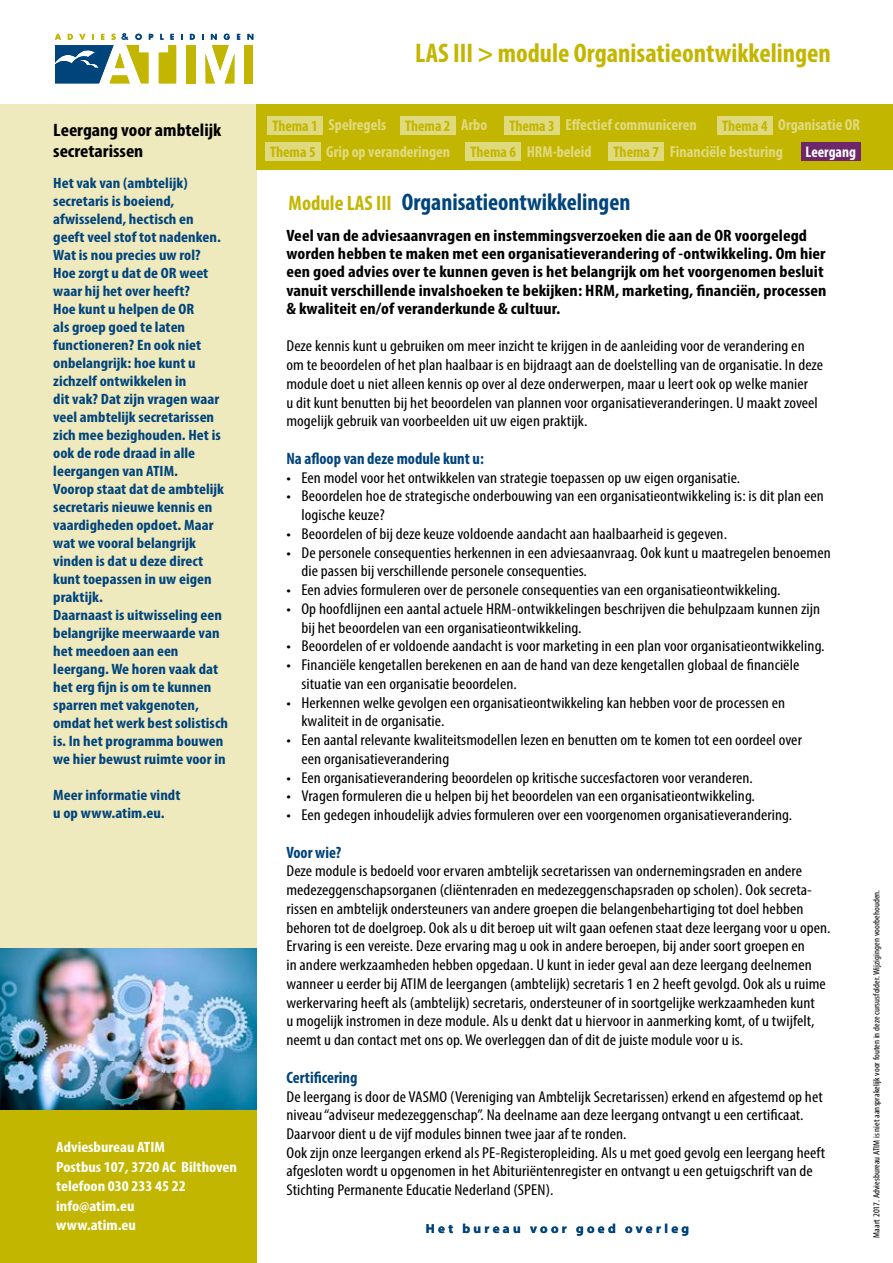
<style>
.page{position:relative;width:893px;height:1263px;background:#fff}
.page>*{position:absolute;margin:0;border:0;box-sizing:border-box;transform-origin:0 0}
.t1{font:700 condensed 27px "Myriad Pro";color:#c3b600}
.t2{font:700 condensed 24px "Myriad Pro";color:#00447c}
.t3{font:700 condensed 18px/21px "Myriad Pro";color:#000;scale:1.1 1}
.t4{font:700 condensed 16.5px/18.3px "Myriad Pro";letter-spacing:.005em;color:#000;scale:1.1 1}
.t5{font:700 condensed 16.5px "Myriad Pro";color:#00447c}
.t6{font:700 condensed 15.9px "Myriad Pro";color:#fff}
.t7{font:condensed 15.75px/18.8px "Myriad Pro";letter-spacing:.005em;color:#000;scale:1.1 1}
.t8{font:700 condensed 15.45px "Myriad Pro";color:#fff}
.t9{font:700 condensed 15px/18px "Myriad Pro";letter-spacing:.005em;color:#00447c;scale:1.1 1}
.t10{font:700 condensed 15px/19.5px "Myriad Pro";color:#fff;scale:1.1 1}
.t11{font:700 13.05px "Myriad";letter-spacing:.255em;color:#00447c}
.t12{font:condensed 9px "Myriad Pro";letter-spacing:.005em;color:#000;scale:1.1 1}
.s1{font-size:15.45px;color:#c3b600}
.s2{font-size:21px;color:#c3b600}
</style>
<div class="page">
<div style="left:0;top:104px;width:257px;height:854px;background:#efe9be"></div>
<div style="left:257px;top:104px;width:636px;height:66px;background:#c3b600"></div>
<div style="left:265px;top:142px;width:55px;height:19px;background:#e0da7f"></div>
<div style="left:466px;top:142px;width:55px;height:19px;background:#e0da7f"></div>
<div style="left:609px;top:142px;width:55px;height:19px;background:#e0da7f"></div>
<div style="left:801px;top:142px;width:60px;height:19px;background:#6d276a"></div>
<svg style="left:190px;top:34px;width:5px;height:6px"></svg>
<svg style="left:247px;top:34px;width:6px;height:6px"></svg>
<div style="left:186px;top:45px;width:10px;height:38px;background:#c3b600"></div>
<svg style="left:159px;top:34px;width:24px;height:49px"></svg>
<svg style="left:202px;top:34px;width:38px;height:49px"></svg>
<div style="left:244px;top:45px;width:9px;height:38px;background:#c3b600"></div>
<svg style="left:55px;top:33px;width:98px;height:50px"></svg>
<div style="left:0;top:1110px;width:257px;height:153px;background:#c3b600"></div>
<div style="left:268px;top:116px;width:55px;height:19px;background:#e0da7f"></div>
<div style="left:400px;top:116px;width:55px;height:19px;background:#e0da7f"></div>
<div style="left:505px;top:116px;width:55px;height:19px;background:#e0da7f"></div>
<div style="left:717px;top:116px;width:55px;height:19px;background:#e0da7f"></div>
<img style="left:0;top:948px;width:257px;height:162px">
<p class="t3" style="left:53px;top:119px;width:154px">Leergang voor ambtelijk secretarissen</p>
<p class="t9" style="left:53px;top:174px;width:160px">Het vak van (ambtelijk) secretaris is boeiend, afwisselend, hectisch en geeft veel stof tot nadenken.<br>Wat is nou precies uw rol?<br>Hoe zorgt u dat de OR weet waar hij het over heeft?<br>Hoe kunt u helpen de OR<br>als groep goed te laten functioneren? En ook niet onbelangrijk: hoe kunt u zichzelf ontwikkelen in<br>dit vak? Dat zijn vragen waar veel ambtelijk secretarissen zich mee bezighouden. Het is ook de rode draad in alle leergangen van ATIM.<br>Voorop staat dat de ambtelijk secretaris nieuwe kennis en vaardigheden opdoet. Maar wat we vooral belangrijk vinden is dat u deze direct kunt toepassen in uw eigen praktijk.<br>Daarnaast is uitwisseling een belangrijke meerwaarde van het meedoen aan een leergang. We horen vaak dat het erg fijn is om te kunnen sparren met vakgenoten, omdat het werk best solistisch is. In het programma bouwen we hier bewust ruimte voor in</p>
<p class="t9" style="left:53px;top:786px;width:117px">Meer informatie vindt u op www.atim.eu.</p>
<p class="t10" style="left:56px;top:1137px;width:166px">Adviesbureau ATIM<br>Postbus 107, 3720 AC Bilthoven telefoon 030 233 45 22 info@atim.eu<br>www.atim.eu</p>
<h1 class="t1" style="left:415px;top:36px;width:417px">LAS III &gt; module Organisatieontwikkelingen</h1>
<p class="t6" style="left:272px;top:115px;width:216px"><span class="s1">Thema 1</span> Spelregels <span class="s1">Thema 2</span> Arbo</p>
<p class="t6" style="left:509px;top:115px;width:189px"><span class="s1">Thema 3</span> Effectief communiceren</p>
<p class="t6" style="left:722px;top:115px;width:139px"><span class="s1">Thema 4</span> Organisatie OR</p>
<p class="t6" style="left:572px;top:115px;width:6px">f</p>
<p class="t6" style="left:270px;top:141px;width:182px"><span class="s1">Thema 5</span> Grip op veranderingen</p>
<p class="t6" style="left:471px;top:141px;width:122px"><span class="s1">Thema 6</span> HRM-beleid</p>
<p class="t6" style="left:614px;top:141px;width:171px"><span class="s1">Thema 7</span> Financiële besturing</p>
<p class="t8" style="left:806px;top:143px;width:52px">Leergang</p>
<h2 class="t2" style="left:289px;top:187px;width:343px"><span class="s2">Module LAS III</span> Organisatieontwikkelingen</h2>
<p class="t4" style="left:286px;top:226px;width:493px">Veel van de adviesaanvragen en instemmingsverzoeken die aan de OR voorgelegd worden hebben te maken met een organisatieverandering of -ontwikkeling. Om hier een goed advies over te kunnen geven is het belangrijk om het voorgenomen besluit vanuit verschillende invalshoeken te bekijken: HRM, marketing, financiën, processen &amp; kwaliteit en/of veranderkunde &amp; cultuur.</p>
<p class="t7" style="left:286px;top:337px;width:489px">Deze kennis kunt u gebruiken om meer inzicht te krijgen in de aanleiding voor de verandering en om te beoordelen of het plan haalbaar is en bijdraagt aan de doelstelling van de organisatie. In deze module doet u niet alleen kennis op over al deze onderwerpen, maar u leert ook op welke manier<br>u dit kunt benutten bij het beoordelen van plannen voor organisatieveranderingen. U maakt zoveel mogelijk gebruik van voorbeelden uit uw eigen praktijk.</p>
<p class="t5" style="left:286px;top:448px;width:199px">Na afloop van deze module kunt u:</p>
<p class="t7" style="left:286px;top:468px;width:414px">• Een model voor het ontwikkelen van strategie toepassen op uw eigen organisatie.</p>
<p class="t7" style="left:301px;top:487px;width:476px;text-indent:-15px">• Beoordelen hoe de strategische onderbouwing van een organisatieontwikkeling is: is dit plan een logische keuze?</p>
<p class="t7" style="left:286px;top:524px;width:402px">• Beoordelen of bij deze keuze voldoende aandacht aan haalbaarheid is gegeven.</p>
<p class="t7" style="left:301px;top:543px;width:483px;text-indent:-15px">• De personele consequenties herkennen in een adviesaanvraag. Ook kunt u maatregelen benoemen die passen bij verschillende personele consequenties.</p>
<p class="t7" style="left:286px;top:580px;width:451px">• Een advies formuleren over de personele consequenties van een organisatieontwikkeling.</p>
<p class="t7" style="left:301px;top:599px;width:473px;text-indent:-15px">• Op hoofdlijnen een aantal actuele HRM-ontwikkelingen beschrijven die behulpzaam kunnen zijn bij het beoordelen van een organisatieontwikkeling.</p>
<p class="t7" style="left:286px;top:637px;width:491px">• Beoordelen of er voldoende aandacht is voor marketing in een plan voor organisatieontwikkeling.</p>
<p class="t7" style="left:301px;top:655px;width:454px;text-indent:-15px">• Financiële kengetallen berekenen en aan de hand van deze kengetallen globaal de financiële situatie van een organisatie beoordelen.</p>
<p class="t7" style="left:301px;top:693px;width:441px;text-indent:-15px">• Herkennen welke gevolgen een organisatieontwikkeling kan hebben voor de processen en kwaliteit in de organisatie.</p>
<p class="t7" style="left:301px;top:730px;width:457px;text-indent:-15px">• Een aantal relevante kwaliteitsmodellen lezen en benutten om te komen tot een oordeel over een organisatieverandering</p>
<p class="t7" style="left:286px;top:768px;width:426px">• Een organisatieverandering beoordelen op kritische succesfactoren voor veranderen.</p>
<p class="t7" style="left:286px;top:787px;width:427px">• Vragen formuleren die u helpen bij het beoordelen van een organisatieontwikkeling.</p>
<p class="t7" style="left:286px;top:805px;width:461px">• Een gedegen inhoudelijk advies formuleren over een voorgenomen organisatieverandering.</p>
<p class="t5" style="left:286px;top:842px;width:57px">Voor wie?</p>
<p class="t7" style="left:286px;top:862px;width:496px">Deze module is bedoeld voor ervaren ambtelijk secretarissen van ondernemingsraden en andere medezeggenschapsorganen (cliëntenraden en medezeggenschapsraden op scholen). Ook secreta&shy;rissen en ambtelijk ondersteuners van andere groepen die belangenbehartiging tot doel hebben behoren tot de doelgroep. Ook als u dit beroep uit wilt gaan oefenen staat deze leergang voor u open.<br>Ervaring is een vereiste. Deze ervaring mag u ook in andere beroepen, bij ander soort groepen en<br>in andere werkzaamheden hebben opgedaan. U kunt in ieder geval aan deze leergang deelnemen wanneer u eerder bij ATIM de leergangen (ambtelijk) secretaris 1 en 2 heeft gevolgd. Ook als u ruime werkervaring heeft als (ambtelijk) secretaris, ondersteuner of in soortgelijke werkzaamheden kunt<br>u mogelijk instromen in deze module. Als u denkt dat u hiervoor in aanmerking komt, of u twijfelt, neemt u dan contact met ons op. We overleggen dan of dit de juiste module voor u is.</p>
<p class="t5" style="left:286px;top:1067px;width:73px">Certificering</p>
<p class="t7" style="left:286px;top:1087px;width:491px">De leergang is door de VASMO (Vereniging van Ambtelijk Secretarissen) erkend en afgestemd op het niveau “adviseur medezeggenschap”. Na deelname aan deze leergang ontvangt u een certificaat.<br>Daarvoor dient u de vijf modules binnen twee jaar af te ronden.<br>Ook zijn onze leergangen erkend als PE-Registeropleiding. Als u met goed gevolg een leergang heeft afgesloten wordt u opgenomen in het Abituriëntenregister en ontvangt u een getuigschrift van de Stichting Permanente Educatie Nederland (SPEN).</p>
<p class="t11" style="left:426px;top:1222px;width:265px">Het bureau voor goed overleg</p>
<p class="t12" style="left:871px;top:1237px;width:318px;rotate:-90deg">Maart 2017. Adviesbureau ATIM is niet aansprakelijk voor fouten in deze cursusfolder. Wijzigingen voorbehouden.</p>
</div>
